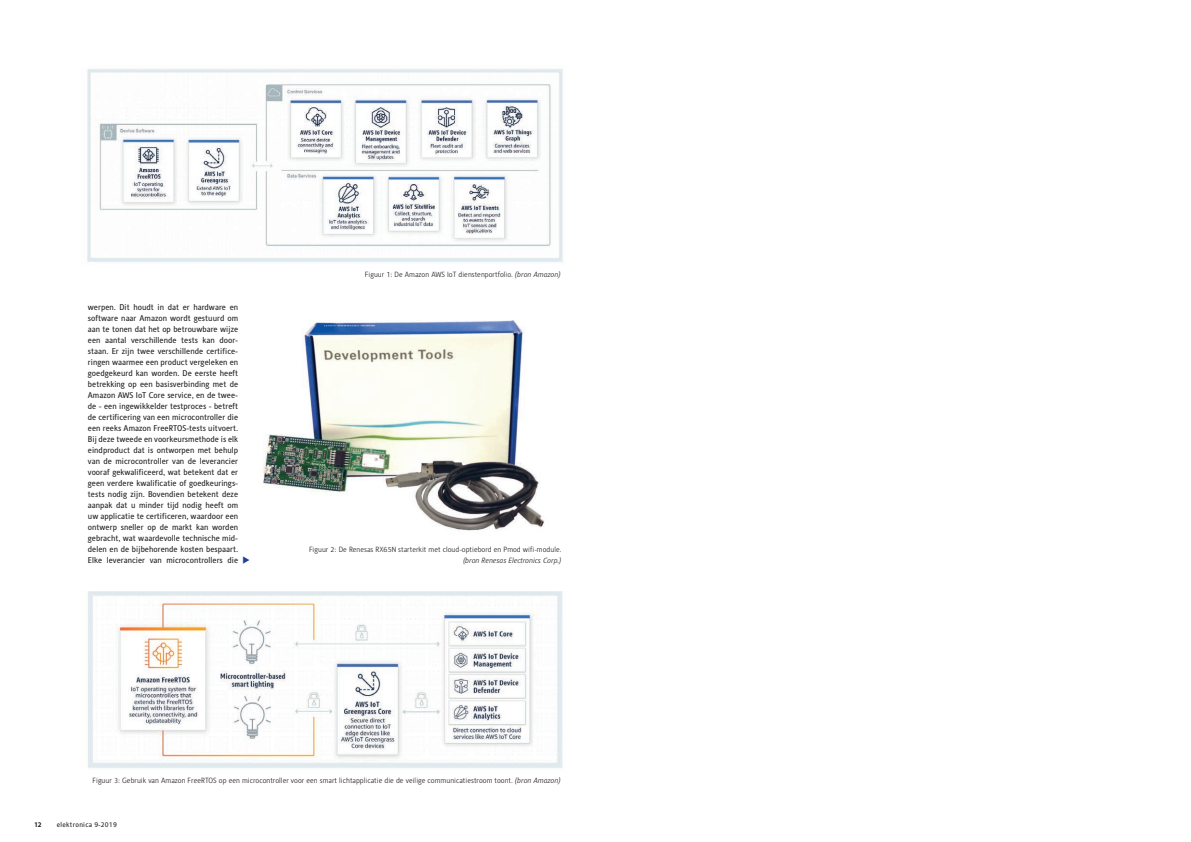
<style>
.page{position:relative;width:1191px;height:842px;background:#fff}
.page>*{position:absolute;margin:0;border:0;box-sizing:border-box;transform-origin:0 0}
.t1{font:8.3px/11px "Alber";color:#231f20;text-align:justify}
.t2{font:300 7.5px "Alber";color:#231f20}
.t3{font:italic 300 7.5px "Alber";color:#231f20}
.t4{font:7px "Alber";letter-spacing:.04em;color:#231f20}
.t5{font:700 7px "Alber";color:#231f20}
.s1{font-style:italic}
</style>
<div class="page">
<img style="left:87px;top:69px;width:476px;height:193px">
<img style="left:87px;top:591px;width:476px;height:177px">
<img style="left:263px;top:320px;width:282px;height:211px">
<p class="t1" style="left:88px;top:302px;width:152px">werpen. Dit houdt in dat er hardware en software naar Amazon wordt gestuurd om aan te tonen dat het op betrouwbare wijze een aantal verschillende tests kan door&shy;staan. Er zijn twee verschillende certifice&shy;ringen waarmee een product vergeleken en goedgekeurd kan worden. De eerste heeft betrekking op een basisverbinding met de Amazon AWS IoT Core service, en de twee&shy;de - een ingewikkelder testproces - betreft de certificering van een microcontroller die een reeks Amazon FreeRTOS-tests uitvoert.<br>Bij deze tweede en voorkeursmethode is elk eindproduct dat is ontworpen met behulp van de microcontroller van de leverancier vooraf gekwalificeerd, wat betekent dat er geen verdere kwalificatie of goedkeurings&shy;tests nodig zijn. Bovendien betekent deze aanpak dat u minder tijd nodig heeft om uw applicatie te certificeren, waardoor een ontwerp sneller op de markt kan worden gebracht, wat waardevolle technische mid&shy;delen en de bijbehorende kosten bespaart.<br>Elke leverancier van microcontrollers die</p>
<p class="t2" style="left:365px;top:270px;width:197px">Figuur 1: De Amazon AWS IoT dienstenportfolio. <span class="s1">(bron Amazon)</span></p>
<p class="t2" style="left:309px;top:545px;width:254px">Figuur 2: De Renesas RX65N starterkit met cloud-optiebord en Pmod wifi-module.</p>
<p class="t3" style="left:463px;top:556px;width:100px">(bron Renesas Electronics Corp.)</p>
<p class="t2" style="left:92px;top:776px;width:470px">Figuur 3: Gebruik van Amazon FreeRTOS op een microcontroller voor een smart lichtapplicatie die de veilige communicatiestroom toont. <span class="s1">(bron Amazon)</span></p>
<p class="t5" style="left:34px;top:820px;width:9px">12</p>
<p class="t4" style="left:57px;top:820px;width:62px">elektronica 9-2019</p>
</div>
